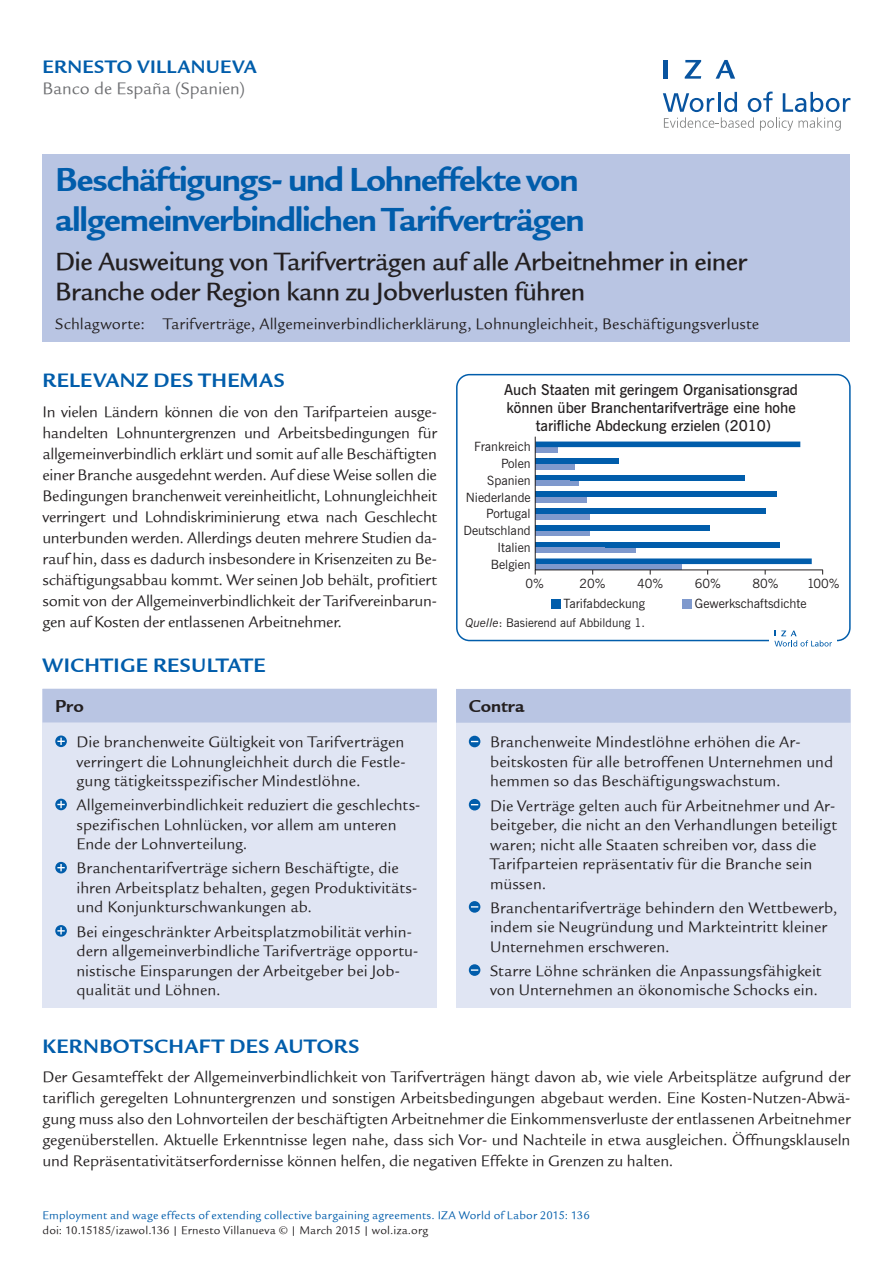
<style>
.page{position:relative;width:893px;height:1263px;background:#fff}
.page>*{position:absolute;margin:0;border:0;box-sizing:border-box;transform-origin:0 0}
.t1{font:36px/40.5px "Legacy Sans ITCTT Bold";letter-spacing:-.035em;color:#015dab}
.t2{font:27px/30px "Legacy Sans Md ITCTT Medium";letter-spacing:-.02em;color:#231f20}
.t3{font:21px "Legacy Sans ITCTT Bold";letter-spacing:.02em;color:#015dab}
.t4{font:19.5px "Legacy Sans ITCTT Bold";letter-spacing:.02em;color:#015dab}
.t5{font:18.75px "Legacy Sans ITCTT Bold";color:#231f20}
.t6{font:18px "Legacy Sans ITCTT Book";color:#6c6d70}
.t7{font:16.5px/19.5px "Legacy Sans ITCTT Book";letter-spacing:.005em;color:#231f20}
.t8{font:600 15px/18px "News Gothic BT";color:#231f20;text-align:center}
.t9{font:12.75px/16.8px "News Gothic BT";color:#231f20;text-align:right}
.t10{font:12px "Legacy Sans ITCTT Book";letter-spacing:.015em;color:#015dab}
.t11{font:12px "Legacy Sans ITCTT Book";letter-spacing:.015em;color:#231f20}
.t12{font:12px "News Gothic BT";color:#231f20}
.s1{font-style:italic}
</style>
<div class="page">
<svg style="left:663px;top:92px;width:187px;height:39px"></svg>
<hr style="left:664px;top:60px;width:4px;height:19px;background:#0854a0">
<svg style="left:685px;top:60px;width:16px;height:19px"></svg>
<svg style="left:716px;top:60px;width:19px;height:19px"></svg>
<div style="left:43px;top:154px;width:807px;height:188px;background:#b9c5e3"></div>
<div style="left:43px;top:689px;width:394px;height:318px;background:#e0e5f3"></div>
<div style="left:43px;top:689px;width:394px;height:33px;background:#b9c5e3"></div>
<svg style="left:55px;top:735px;width:12px;height:12px"></svg>
<svg style="left:57px;top:738px;width:8px;height:7px"></svg>
<svg style="left:55px;top:799px;width:12px;height:11px"></svg>
<svg style="left:57px;top:801px;width:8px;height:7px"></svg>
<svg style="left:55px;top:862px;width:12px;height:11px"></svg>
<svg style="left:57px;top:864px;width:8px;height:7px"></svg>
<svg style="left:55px;top:925px;width:12px;height:12px"></svg>
<svg style="left:57px;top:927px;width:8px;height:7px"></svg>
<div style="left:456px;top:689px;width:394px;height:318px;background:#e0e5f3"></div>
<div style="left:456px;top:689px;width:394px;height:34px;background:#b9c5e3"></div>
<svg style="left:469px;top:736px;width:11px;height:11px"></svg>
<svg style="left:469px;top:799px;width:11px;height:11px"></svg>
<svg style="left:469px;top:901px;width:11px;height:12px"></svg>
<div style="left:469px;top:964px;width:11px;height:12px;background:#015dab;border-radius:50%"></div>
<svg style="left:471px;top:969px;width:7px;height:2px"></svg>
<div style="left:456px;top:374px;width:395px;height:267px;border:2px solid #015dab;border-radius:13px"></div>
<div style="left:682px;top:599px;width:9px;height:9px;background:#7f99cd"></div>
<div style="left:551px;top:599px;width:9px;height:9px;background:#015dab"></div>
<svg style="left:534px;top:436px;width:289px;height:138px"></svg>
<div style="left:769px;top:625px;width:68px;height:27px;background:#fff"></div>
<svg style="left:774px;top:630px;width:58px;height:16px"></svg>
<p class="t4" style="left:43px;top:55px;width:216px">ERNESTO VILLANUEVA</p>
<p class="t6" style="left:43px;top:79px;width:204px">Banco de España (Spanien)</p>
<h1 class="t1" style="left:55px;top:159px;width:531px">Beschäftigungs- und Lohneffekte von allgemeinverbindlichen Tarifverträgen</h1>
<h2 class="t2" style="left:55px;top:246px;width:693px">Die Ausweitung von Tarifverträgen auf alle Arbeitnehmer in einer<br>Branche oder Region kann zu Jobverlusten führen</h2>
<p class="t7" style="left:55px;top:314px;width:705px">Schlagworte: Tarifverträge, Allgemeinverbindlicherklärung, Lohnungleichheit, Beschäftigungsverluste</p>
<p class="t3" style="left:43px;top:368px;width:244px">RELEVANZ DES THEMAS</p>
<p class="t7" style="left:43px;top:401px;width:396px;line-height:21px;text-align:justify">In vielen Ländern können die von den Tarifparteien ausge&shy;handelten Lohnuntergrenzen und Arbeitsbedingungen für allgemeinverbindlich erklärt und somit auf alle Beschäftigten einer Branche ausgedehnt werden. Auf diese Weise sollen die Bedingungen branchenweit vereinheitlicht, Lohnungleichheit verringert und Lohndiskriminierung etwa nach Geschlecht unterbunden werden. Allerdings deuten mehrere Studien da&shy;rauf hin, dass es dadurch insbesondere in Krisenzeiten zu Be&shy;schäftigungsabbau kommt. Wer seinen Job behält, profitiert somit von der Allgemeinverbindlichkeit der Tarifvereinbarun&shy;gen auf Kosten der entlassenen Arbeitnehmer.</p>
<p class="t3" style="left:43px;top:653px;width:225px">WICHTIGE RESULTATE</p>
<p class="t5" style="left:55px;top:695px;width:30px">Pro</p>
<p class="t7" style="left:77px;top:732px;width:331px;text-align:justify">Die branchenweite Gültigkeit von Tarifverträgen verringert die Lohnungleichheit durch die Festle&shy;gung tätigkeitsspezifischer Mindestlöhne.</p>
<p class="t7" style="left:77px;top:795px;width:345px">Allgemeinverbindlichkeit reduziert die geschlechts&shy;spezifischen Lohnlücken, vor allem am unteren<br>Ende der Lohnverteilung.</p>
<p class="t7" style="left:77px;top:859px;width:342px">Branchentarifverträge sichern Beschäftigte, die ihren Arbeitsplatz behalten, gegen Produktivitäts&shy;und Konjunkturschwankungen ab.</p>
<p class="t7" style="left:77px;top:922px;width:343px">Bei eingeschränkter Arbeitsplatzmobilität verhin&shy;dern allgemeinverbindliche Tarifverträge opportu&shy;nistische Einsparungen der Arbeitgeber bei Job&shy;qualität und Löhnen.</p>
<p class="t8" style="left:504px;top:382px;width:295px">Auch Staaten mit geringem Organisationsgrad können über Branchentarifverträge eine hohe tarifliche Abdeckung erzielen (2010)</p>
<p class="t9" style="left:463px;top:439px;width:69px">Frankreich<br>Polen<br>Spanien<br>Niederlande<br>Portugal<br>Deutschland<br>Italien<br>Belgien</p>
<p class="t9" style="left:526px;top:576px;width:20px">0%</p>
<p class="t9" style="left:579px;top:576px;width:28px">20%</p>
<p class="t9" style="left:637px;top:576px;width:28px">40%</p>
<p class="t9" style="left:695px;top:576px;width:28px">60%</p>
<p class="t9" style="left:753px;top:576px;width:28px">80%</p>
<p class="t9" style="left:807px;top:576px;width:34px">100%</p>
<p class="t9" style="left:564px;top:596px;width:83px">Tarifabdeckung</p>
<p class="t9" style="left:695px;top:596px;width:113px">Gewerkschaftsdichte</p>
<p class="t12" style="left:466px;top:615px;width:181px"><span class="s1">Quelle</span>: Basierend auf Abbildung 1.</p>
<p class="t5" style="left:469px;top:695px;width:57px">Contra</p>
<p class="t7" style="left:490px;top:732px;width:345px">Branchenweite Mindestlöhne erhöhen die Ar&shy;beitskosten für alle betroffenen Unternehmen und hemmen so das Beschäftigungswachstum.</p>
<p class="t7" style="left:490px;top:796px;width:348px">Die Verträge gelten auch für Arbeitnehmer und Ar&shy;beitgeber, die nicht an den Verhandlungen beteiligt waren; nicht alle Staaten schreiben vor, dass die Tarifparteien repräsentativ für die Branche sein müssen.</p>
<p class="t7" style="left:490px;top:898px;width:349px">Branchentarifverträge behindern den Wettbewerb, indem sie Neugründung und Markteintritt kleiner<br>Unternehmen erschweren.</p>
<p class="t7" style="left:490px;top:961px;width:333px">Starre Löhne schränken die Anpassungsfähigkeit von Unternehmen an ökonomische Schocks ein.</p>
<p class="t3" style="left:43px;top:1034px;width:319px">KERNBOTSCHAFT DES AUTORS</p>
<p class="t7" style="left:43px;top:1067px;width:809px;line-height:21px;text-align:justify">Der Gesamteffekt der Allgemeinverbindlichkeit von Tarifverträgen hängt davon ab, wie viele Arbeitsplätze aufgrund der tariflich geregelten Lohnuntergrenzen und sonstigen Arbeitsbedingungen abgebaut werden. Eine Kosten-Nutzen-Abwä&shy;gung muss also den Lohnvorteilen der beschäftigten Arbeitnehmer die Einkommensverluste der entlassenen Arbeitnehmer gegenüberstellen. Aktuelle Erkenntnisse legen nahe, dass sich Vor- und Nachteile in etwa ausgleichen. Öffnungsklauseln und Repräsentativitätserfordernisse können helfen, die negativen Effekte in Grenzen zu halten.</p>
<p class="t10" style="left:43px;top:1209px;width:549px">Employment and wage effects of extending collective bargaining agreements. IZA World of Labor 2015: 136</p>
<p class="t11" style="left:43px;top:1224px;width:387px">doi: 10.15185/izawol.136 | Ernesto Villanueva © | March 2015 | wol.iza.org</p>
</div>
